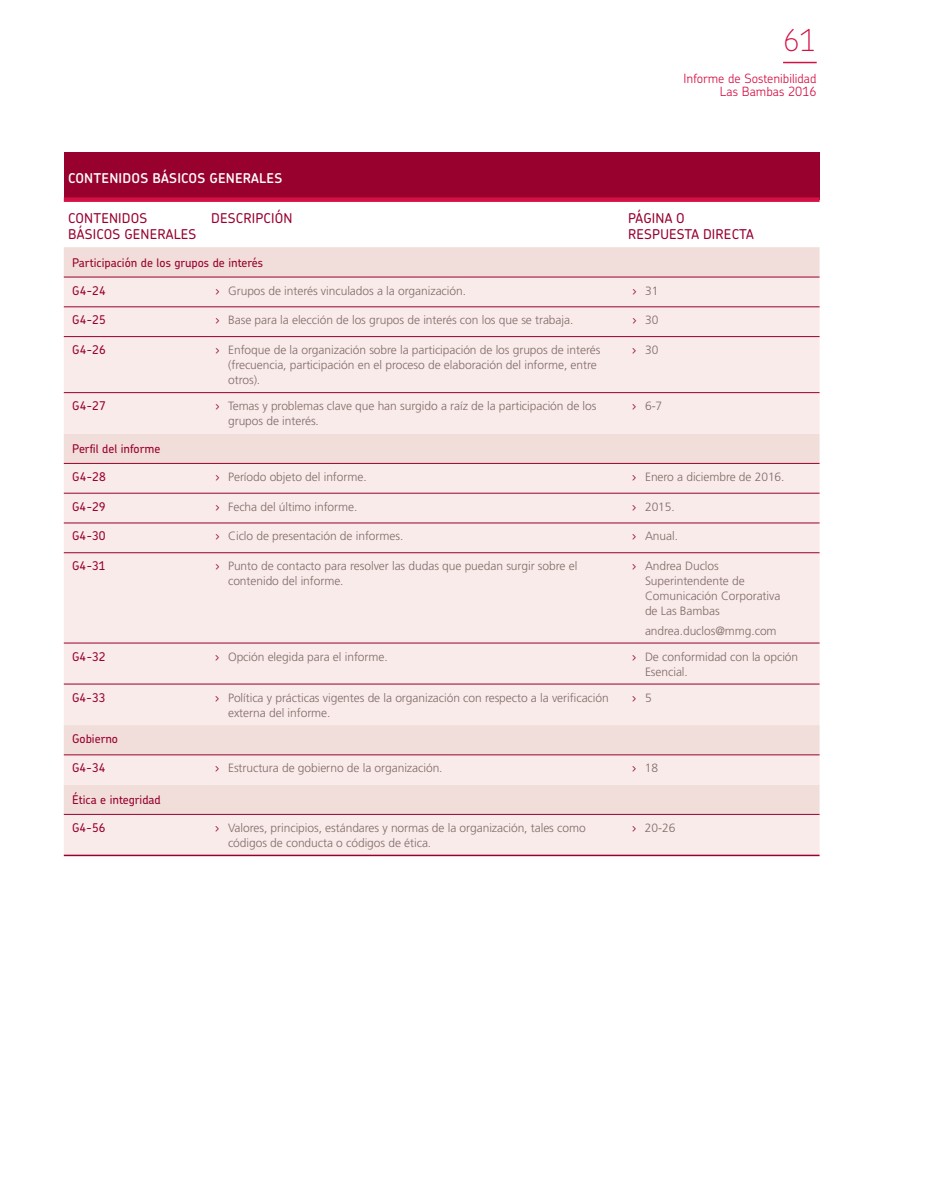
<style>
.page{position:relative;width:936px;height:1191px;background:#fff}
.page>*{position:absolute;margin:0;border:0;box-sizing:border-box;transform-origin:0 0}
.t1{font:100 30px "Chevin Pro";color:#d31145}
.t2{font:500 13.5px/16.2px "Chevin Pro";letter-spacing:.015em;color:#98002e}
.t3{font:600 13.5px "Chevin Pro";letter-spacing:.015em;color:#fff}
.t4{font:300 12.75px/12.8px "Chevin Pro";color:#d31145;text-align:right}
.t5{font:300 12px/15px "Frutiger LT Std";letter-spacing:-.005em;color:#836b68}
.t6{font:500 12px "Chevin Pro";color:#98002e}
.t7{font:300 12px "Chevin Pro";color:#98002e}
.s1{font-family:"Chevin Pro";color:#98002e}
.s2{font-family:"Frutiger LT Std";color:#836b68}
</style>
<div class="page">
<div style="left:64px;top:152px;width:755px;height:48px;background:#98002e"></div>
<div style="left:64px;top:247px;width:755px;height:30px;background:#f1ddd9"></div>
<svg style="left:64px;top:278px;width:755px;height:576px;background:#f6e7e5"></svg>
<div style="left:64px;top:197px;width:755px;height:5px;background:#d31145"></div>
<hr style="left:64px;top:277px;width:755px;height:1px;background:#98002e">
<hr style="left:64px;top:306px;width:755px;height:1px;background:#98002e">
<hr style="left:64px;top:336px;width:755px;height:1px;background:#98002e">
<hr style="left:64px;top:392px;width:755px;height:1px;background:#98002e">
<hr style="left:64px;top:463px;width:755px;height:1px;background:#98002e">
<hr style="left:64px;top:493px;width:755px;height:1px;background:#98002e">
<hr style="left:64px;top:523px;width:755px;height:1px;background:#98002e">
<hr style="left:64px;top:552px;width:755px;height:1px;background:#98002e">
<hr style="left:64px;top:643px;width:755px;height:1px;background:#98002e">
<hr style="left:64px;top:684px;width:755px;height:1px;background:#98002e">
<hr style="left:64px;top:754px;width:755px;height:1px;background:#98002e">
<hr style="left:64px;top:814px;width:755px;height:1px;background:#98002e">
<hr style="left:64px;top:854px;width:755px;height:2px;background:#98002e">
<hr style="left:783px;top:62px;width:33px;height:1px;background:#d31145">
<h1 class="t1" style="left:783px;top:30px;width:35px">61</h1>
<p class="t4" style="left:683px;top:74px;width:135px">Informe de Sostenibilidad<br>Las Bambas 2016</p>
<p class="t3" style="left:68px;top:173px;width:215px">CONTENIDOS BÁSICOS GENERALES</p>
<p class="t2" style="left:68px;top:211px;width:130px">CONTENIDOS<br>BÁSICOS GENERALES</p>
<p class="t2" style="left:211px;top:211px;width:83px">DESCRIPCIÓN</p>
<p class="t2" style="left:628px;top:211px;width:127px">PÁGINA O<br>RESPUESTA DIRECTA</p>
<p class="t6" style="left:72px;top:258px;width:192px">Participación de los grupos de interés</p>
<p class="t6" style="left:72px;top:286px;width:35px">G4-24</p>
<p class="t5" style="left:215px;top:283px;width:252px"><span class="s1">›</span> Grupos de interés vinculados a la organización.</p>
<p class="t5" style="left:632px;top:283px;width:28px"><span class="s1">›</span> 31</p>
<p class="t6" style="left:72px;top:316px;width:35px">G4-25</p>
<p class="t5" style="left:215px;top:313px;width:359px"><span class="s1">›</span> Base para la elección de los grupos de interés con los que se trabaja.</p>
<p class="t5" style="left:632px;top:313px;width:28px"><span class="s1">›</span> 30</p>
<p class="t6" style="left:72px;top:345px;width:35px">G4-26</p>
<p class="t5" style="left:228px;top:343px;width:374px;text-indent:-13px"><span class="s1">›</span> Enfoque de la organización sobre la participación de los grupos de interés (frecuencia, participación en el proceso de elaboración del informe, entre otros).</p>
<p class="t5" style="left:632px;top:343px;width:28px"><span class="s1">›</span> 30</p>
<p class="t6" style="left:72px;top:401px;width:35px">G4-27</p>
<p class="t5" style="left:228px;top:399px;width:370px;text-indent:-13px"><span class="s1">›</span> Temas y problemas clave que han surgido a raíz de la participación de los grupos de interés.</p>
<p class="t5" style="left:632px;top:399px;width:31px"><span class="s1">›</span> 6-7</p>
<p class="t6" style="left:72px;top:444px;width:89px">Perfil del informe</p>
<p class="t6" style="left:72px;top:472px;width:35px">G4-28</p>
<p class="t5" style="left:215px;top:470px;width:153px"><span class="s1">›</span> Período objeto del informe.</p>
<p class="t5" style="left:632px;top:470px;width:154px"><span class="s1">›</span> Enero a diciembre de 2016.</p>
<p class="t6" style="left:72px;top:502px;width:35px">G4-29</p>
<p class="t5" style="left:215px;top:500px;width:143px"><span class="s1">›</span> Fecha del último informe.</p>
<p class="t5" style="left:632px;top:500px;width:44px"><span class="s1">›</span> 2015.</p>
<p class="t6" style="left:72px;top:532px;width:35px">G4-30</p>
<p class="t5" style="left:215px;top:529px;width:189px"><span class="s1">›</span> Ciclo de presentación de informes.</p>
<p class="t5" style="left:632px;top:529px;width:47px"><span class="s1">›</span> Anual.</p>
<p class="t6" style="left:72px;top:561px;width:35px">G4-31</p>
<p class="t5" style="left:228px;top:559px;width:351px;text-indent:-13px"><span class="s1">›</span> Punto de contacto para resolver las dudas que puedan surgir sobre el contenido del informe.</p>
<p class="t5" style="left:645px;top:559px;width:137px;text-indent:-13px"><span class="s1">›</span> Andrea Duclos<br>Superintendente de<br>Comunicación Corporativa de Las Bambas</p>
<p class="t5" style="left:645px;top:623px;width:133px">andrea.duclos@mmg.com</p>
<p class="t6" style="left:72px;top:652px;width:35px">G4-32</p>
<p class="t5" style="left:215px;top:649px;width:174px"><span class="s1">›</span> Opción elegida para el informe.</p>
<p class="t5" style="left:645px;top:649px;width:155px;text-indent:-13px"><span class="s1">›</span> De conformidad con la opción<br>Esencial.</p>
<p class="t6" style="left:72px;top:693px;width:35px">G4-33</p>
<p class="t5" style="left:228px;top:690px;width:382px;text-indent:-13px"><span class="s1">›</span> Política y prácticas vigentes de la organización con respecto a la verificación externa del informe.</p>
<p class="t7" style="left:632px;top:693px;width:21px">› <span class="s2">5</span></p>
<p class="t6" style="left:72px;top:734px;width:47px">Gobierno</p>
<p class="t6" style="left:72px;top:764px;width:35px">G4-34</p>
<p class="t5" style="left:215px;top:761px;width:229px"><span class="s1">›</span> Estructura de gobierno de la organización.</p>
<p class="t5" style="left:632px;top:761px;width:28px"><span class="s1">›</span> 18</p>
<p class="t6" style="left:72px;top:795px;width:90px">Ética e integridad</p>
<p class="t6" style="left:72px;top:823px;width:35px">G4-56</p>
<p class="t5" style="left:228px;top:821px;width:359px;text-indent:-13px"><span class="s1">›</span> Valores, principios, estándares y normas de la organización, tales como códigos de conducta o códigos de ética.</p>
<p class="t5" style="left:632px;top:821px;width:45px"><span class="s1">›</span> 20-26</p>
</div>
